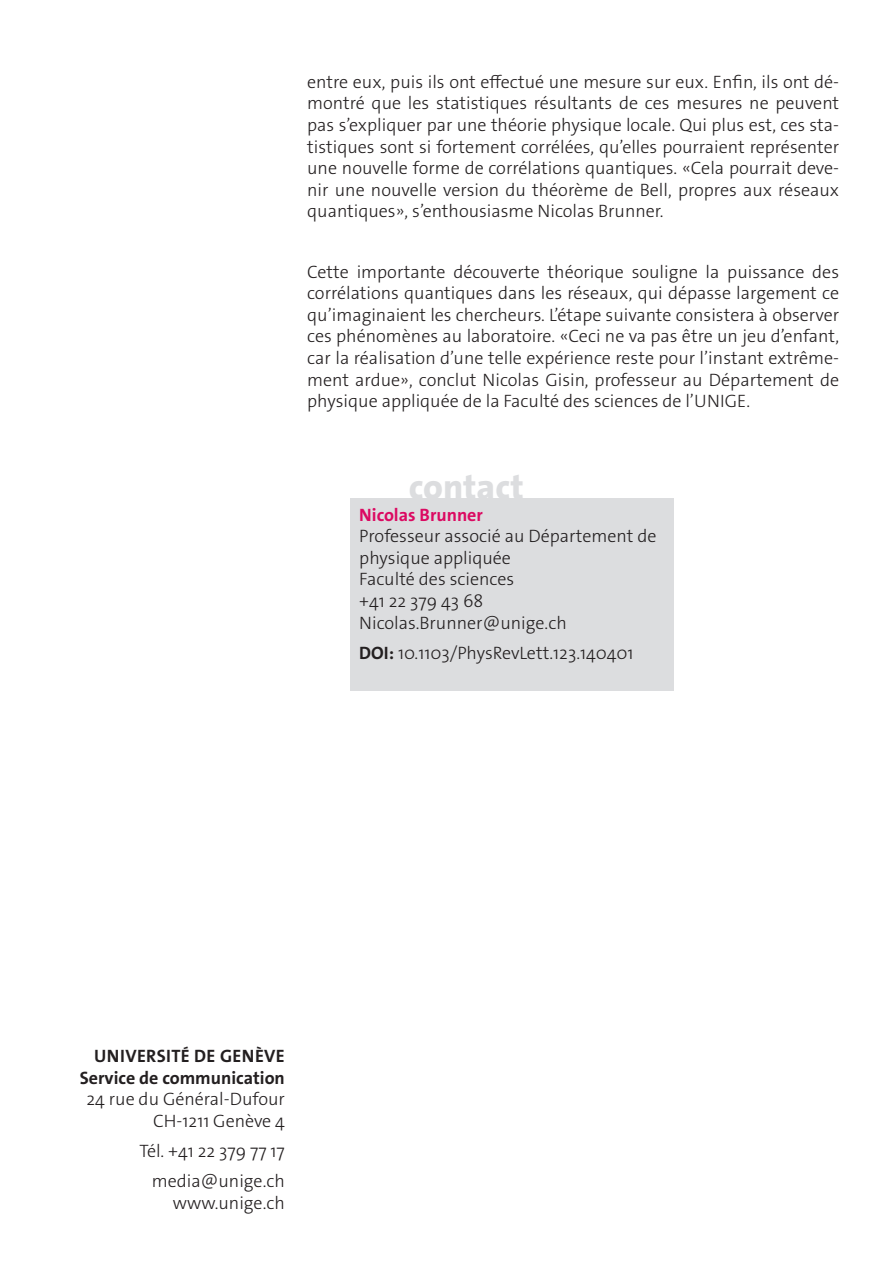
<style>
.page{position:relative;width:893px;height:1263px;background:#fff}
.page>*{position:absolute;margin:0;border:0;box-sizing:border-box;transform-origin:0 0}
._4__texte_courant{font:800 35.7px "The Sans Os F";color:#dcdddf}
._4__texte_courant-2{font:300 18px/21.6px "The Sans Os F";color:#231f20;text-align:justify}
.texte_courant{font:300 18px/21.6px "The Sans Os F";color:#231f20;text-align:right}
.texte_courant-2{font:700 18px "The Sans Os F";letter-spacing:.02em;color:#231f20}
.s1{font-weight:700;color:#db0a62}
.s2{font-weight:700}
</style>
<div class="page">
<div style="left:351px;top:499px;width:323px;height:192px;background:#dcdddf"></div>
<p class="_4__texte_courant-2" style="left:307px;top:71px;width:533px">entre eux, puis ils ont effectué une mesure sur eux. Enfin, ils ont dé&shy;montré que les statistiques résultants de ces mesures ne peuvent pas s’expliquer par une théorie physique locale. Qui plus est, ces sta&shy;tistiques sont si fortement corrélées, qu’elles pourraient représenter une nouvelle forme de corrélations quantiques. «Cela pourrait deve&shy;nir une nouvelle version du théorème de Bell, propres aux réseaux quantiques», s’enthousiasme Nicolas Brunner.</p>
<p class="_4__texte_courant-2" style="left:307px;top:261px;width:533px">Cette importante découverte théorique souligne la puissance des corrélations quantiques dans les réseaux, qui dépasse largement ce qu’imaginaient les chercheurs. L’étape suivante consistera à observer ces phénomènes au laboratoire. «Ceci ne va pas être un jeu d’enfant, car la réalisation d’une telle expérience reste pour l’instant extrême&shy;ment ardue», conclut Nicolas Gisin, professeur au Département de physique appliquée de la Faculté des sciences de l’UNIGE.</p>
<p class="_4__texte_courant" style="left:409px;top:464px;width:116px">contact</p>
<p class="_4__texte_courant-2" style="left:359px;top:504px;width:299px;text-align:left"><span class="s1">Nicolas Brunner<br></span>Professeur associé au Département de physique appliquée<br>Faculté des sciences<br>+41 22 379 43 68<br>Nicolas.Brunner@unige.ch</p>
<p class="_4__texte_courant-2" style="left:359px;top:642px;width:276px"><span class="s2">DOI:</span> 10.1103/PhysRevLett.123.140401</p>
<p class="texte_courant-2" style="left:94px;top:1044px;width:192px">UNIVERSITÉ DE GENÈVE</p>
<p class="texte_courant" style="left:80px;top:1067px;width:207px"><span class="s2">Service de communication<br></span>24 rue du Général-Dufour<br>CH-1211 Genève 4</p>
<p class="texte_courant" style="left:139px;top:1140px;width:147px">Tél. +41 22 379 77 17</p>
<p class="texte_courant" style="left:152px;top:1170px;width:135px">media@unige.ch www.unige.ch</p>
</div>
